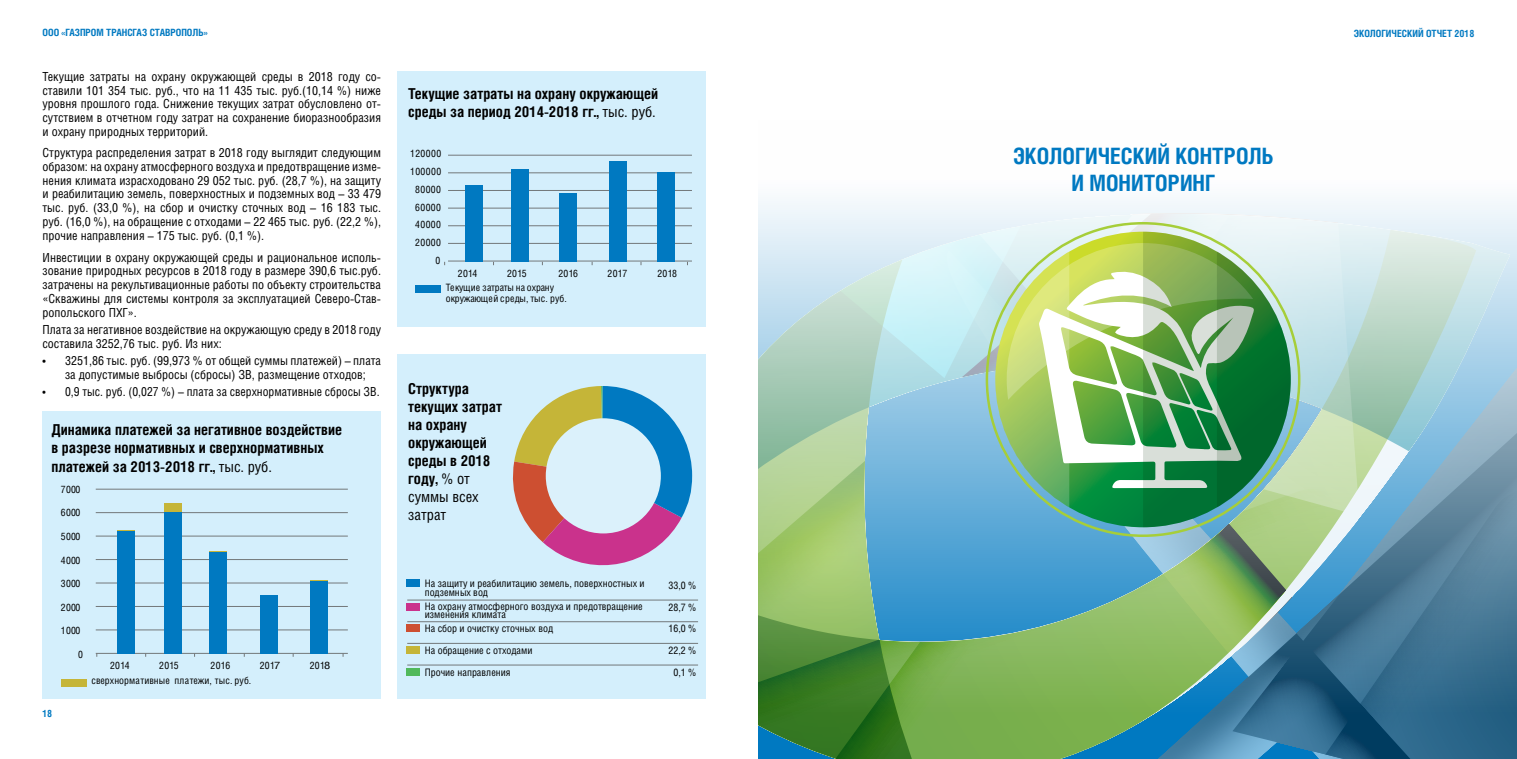
<style>
.page{position:relative;width:1517px;height:759px;background:#fff}
.page>*{position:absolute;margin:0;border:0;box-sizing:border-box;transform-origin:0 0}
.t1{font:700 22.5px/27px "Helios Cond";color:#0079c1;text-align:center}
.t2{font:700 15px/18px "Helios Cond";color:#000}
.t3{font:12.5px/13.8px "Helios Cond";color:#000;text-align:justify}
.t4{font:10.38px/22px "Helios Cond";color:#000}
.t5{font:10.12px "Helios Cond";letter-spacing:.03em;color:#000}
.t6{font:10.12px/10.9px "Helios Cond";letter-spacing:-.005em;color:#000}
.t7{font:10.12px "Helios Cond";letter-spacing:.01em;color:#000}
.t8{font:700 10px "Helios Cond";color:#0079c1}
.s1{font-weight:400}
</style>
<div class="page">
<div style="left:772px;top:199px;width:745px;height:51px;background:#f1f7fb"></div>
<svg style="left:758px;top:213px;width:752px;height:545px;background:#87adbb"></svg>
<svg style="left:783px;top:213px;width:556px;height:275px;background:#bddcdd"></svg>
<svg style="left:758px;top:488px;width:602px;height:270px;background:#64a185"></svg>
<div style="left:397px;top:71px;width:308px;height:256px;background:#d4effc"></div>
<div style="left:43px;top:411px;width:338px;height:287px;background:#d4effc"></div>
<div style="left:397px;top:354px;width:308px;height:344px;background:#d4effc"></div>
<svg style="left:512px;top:386px;width:180px;height:180px"></svg>
<div style="left:406px;top:579px;width:13px;height:8px;background:#0079c1"></div>
<div style="left:406px;top:667px;width:13px;height:8px;background:#51b95b"></div>
<div style="left:406px;top:645px;width:13px;height:8px;background:#c5b538"></div>
<div style="left:406px;top:623px;width:13px;height:8px;background:#cd4f31"></div>
<div style="left:406px;top:603px;width:13px;height:7px;background:#ca328c"></div>
<div style="left:546px;top:418px;width:115px;height:115px;background:#dbf1fb;border-radius:50%"></div>
<hr style="left:407px;top:599px;width:291px;height:1px;background:#73787a">
<hr style="left:407px;top:621px;width:291px;height:1px;background:#73787a">
<hr style="left:407px;top:643px;width:291px;height:1px;background:#73787a">
<hr style="left:407px;top:664px;width:291px;height:1px;background:#73787a">
<hr style="left:96px;top:488px;width:252px;height:1px;background:#73787a">
<hr style="left:96px;top:512px;width:252px;height:1px;background:#73787a">
<hr style="left:96px;top:535px;width:252px;height:1px;background:#73787a">
<hr style="left:96px;top:559px;width:252px;height:1px;background:#73787a">
<hr style="left:96px;top:582px;width:252px;height:1px;background:#73787a">
<hr style="left:96px;top:606px;width:252px;height:1px;background:#73787a">
<hr style="left:96px;top:629px;width:252px;height:1px;background:#73787a">
<hr style="left:96px;top:653px;width:252px;height:1px;background:#73787a">
<div style="left:117px;top:531px;width:18px;height:122px;background:#0079c1"></div>
<div style="left:164px;top:511px;width:17px;height:142px;background:#0079c1"></div>
<div style="left:61px;top:678px;width:26px;height:8px;background:#c5b538"></div>
<svg style="left:117px;top:530px;width:18px;height:1px"></svg>
<div style="left:164px;top:503px;width:17px;height:8px;background:#c5b538"></div>
<div style="left:209px;top:552px;width:17px;height:101px;background:#0079c1"></div>
<div style="left:260px;top:594px;width:17px;height:59px;background:#0079c1"></div>
<svg style="left:209px;top:551px;width:17px;height:1px"></svg>
<div style="left:310px;top:581px;width:17px;height:72px;background:#0079c1"></div>
<svg style="left:310px;top:580px;width:17px;height:1px"></svg>
<svg style="left:995px;top:231px;width:295px;height:296px;background:#86ba85"></svg>
<hr style="left:448px;top:261px;width:244px;height:1px;background:#73787a">
<hr style="left:448px;top:243px;width:244px;height:1px;background:#73787a">
<hr style="left:448px;top:225px;width:244px;height:1px;background:#73787a">
<hr style="left:448px;top:208px;width:244px;height:1px;background:#73787a">
<hr style="left:448px;top:190px;width:244px;height:1px;background:#73787a">
<hr style="left:448px;top:172px;width:244px;height:1px;background:#73787a">
<hr style="left:448px;top:155px;width:244px;height:1px;background:#73787a">
<div style="left:465px;top:185px;width:18px;height:76px;background:#0079c1"></div>
<div style="left:511px;top:169px;width:18px;height:92px;background:#0079c1"></div>
<div style="left:657px;top:172px;width:18px;height:89px;background:#0079c1"></div>
<div style="left:559px;top:193px;width:18px;height:68px;background:#0079c1"></div>
<div style="left:609px;top:161px;width:18px;height:100px;background:#0079c1"></div>
<div style="left:415px;top:285px;width:26px;height:7px;background:#0079c1"></div>
<p class="t8" style="left:43px;top:27px;width:166px">ООО «ГАЗПРОМ ТРАНСГАЗ СТАВРОПОЛЬ»</p>
<p class="t3" style="left:43px;top:69px;width:340px">Текущие затраты на охрану окружающей среды в 2018 году со&shy;ставили 101 354 тыс. руб., что на 11 435 тыс. руб.(10,14 %) ниже уровня прошлого года. Снижение текущих затрат обусловлено от&shy;сутствием в отчетном году затрат на сохранение биоразнообразия и охрану природных территорий.</p>
<p class="t3" style="left:43px;top:145px;width:340px">Структура распределения затрат в 2018 году выглядит следующим образом: на охрану атмосферного воздуха и предотвращение изме&shy;нения климата израсходовано 29 052 тыс. руб. (28,7 %), на защиту и реабилитацию земель, поверхностных и подземных вод – 33 479 тыс. руб. (33,0 %), на сбор и очистку сточных вод – 16 183 тыс. руб. (16,0 %), на обращение с отходами – 22 465 тыс. руб. (22,2 %), прочие направления – 175 тыс. руб. (0,1 %).</p>
<p class="t3" style="left:43px;top:250px;width:340px">Инвестиции в охрану окружающей среды и рациональное исполь&shy;зование природных ресурсов в 2018 году в размере 390,6 тыс.руб. затрачены на рекультивационные работы по объекту строительства «Скважины для системы контроля за эксплуатацией Северо-Став&shy;ропольского ПХГ».</p>
<p class="t3" style="left:43px;top:322px;width:340px">Плата за негативное воздействие на окружающую среду в 2018 году составила 3252,76 тыс. руб. Из них:</p>
<p class="t3" style="left:43px;top:353px;width:340px;text-align:center">• 3251,86 тыс. руб. (99,973 % от общей суммы платежей) – плата за допустимые выбросы (сбросы) ЗВ, размещение отходов;</p>
<p class="t3" style="left:43px;top:384px;width:338px">• 0,9 тыс. руб. (0,027 %) – плата за сверхнормативные сбросы ЗВ.</p>
<p class="t2" style="left:51px;top:420px;width:292px">Динамика платежей за негативное воздействие в разрезе нормативных и сверхнормативных платежей за 2013-2018 гг., <span class="s1">тыс. руб.</span></p>
<p class="t5" style="left:61px;top:483px;width:21px">7000</p>
<p class="t5" style="left:61px;top:506px;width:21px">6000</p>
<p class="t5" style="left:61px;top:530px;width:21px">5000</p>
<p class="t5" style="left:61px;top:553px;width:21px">4000</p>
<p class="t5" style="left:61px;top:577px;width:21px">3000</p>
<p class="t5" style="left:61px;top:601px;width:21px">2000</p>
<p class="t5" style="left:61px;top:624px;width:21px">1000</p>
<p class="t8" style="left:43px;top:707px;width:11px">18</p>
<p class="t5" style="left:78px;top:648px;width:6px">0</p>
<p class="t5" style="left:110px;top:658px;width:21px">2014</p>
<p class="t5" style="left:159px;top:658px;width:21px">2015</p>
<p class="t5" style="left:211px;top:658px;width:21px">2016</p>
<p class="t5" style="left:260px;top:658px;width:22px">2017</p>
<p class="t7" style="left:91px;top:674px;width:161px">сверхнормативные платежи, тыс. руб.</p>
<p class="t5" style="left:310px;top:658px;width:22px">2018</p>
<p class="t2" style="left:408px;top:84px;width:251px">Текущие затраты на охрану окружающей среды за период 2014-2018 гг., <span class="s1">тыс. руб.</span></p>
<p class="t5" style="left:410px;top:147px;width:33px">120000</p>
<p class="t5" style="left:410px;top:165px;width:33px">100000</p>
<p class="t5" style="left:415px;top:183px;width:27px">80000</p>
<p class="t5" style="left:415px;top:201px;width:27px">60000</p>
<p class="t5" style="left:415px;top:218px;width:27px">40000</p>
<p class="t5" style="left:415px;top:236px;width:27px">20000</p>
<p class="t5" style="left:435px;top:254px;width:6px">0</p>
<p class="t5" style="left:458px;top:267px;width:21px">2014</p>
<p class="t5" style="left:507px;top:267px;width:21px">2015</p>
<p class="t5" style="left:558px;top:267px;width:21px">2016</p>
<p class="t5" style="left:607px;top:267px;width:21px">2017</p>
<p class="t5" style="left:657px;top:267px;width:21px">2018</p>
<p class="t6" style="left:446px;top:282px;width:122px">Текущие затраты на охрану окружающей среды, тыс. руб.</p>
<p class="t2" style="left:408px;top:379px;width:95px">Структура текущих затрат на охрану окружающей среды в 2018 году, <span class="s1">% от суммы всех затрат</span></p>
<p class="t4" style="left:425px;top:579px;width:221px;line-height:8.6px">На защиту и реабилитацию земель, поверхностных и подземных вод</p>
<p class="t4" style="left:425px;top:601px;width:219px;line-height:8.6px">На охрану атмосферного воздуха и предотвращение изменения климата</p>
<p class="t4" style="left:425px;top:616px;width:130px">На сбор и очистку сточных вод<br>На обращение с отходами<br>Прочие направления</p>
<p class="t4" style="left:668px;top:574px;width:30px">33,0 %<br>28,7 %</p>
<p class="t4" style="left:668px;top:616px;width:30px;text-align:center">16,0 %<br>22,2 %<br>0,1 %</p>
<p class="t1" style="left:1013px;top:142px;width:262px">ЭКОЛОГИЧЕСКИЙ КОНТРОЛЬ<br>И МОНИТОРИНГ</p>
<p class="t8" style="left:1353px;top:27px;width:122px">ЭКОЛОГИЧЕСКИЙ ОТЧЕТ 2018</p>
</div>
